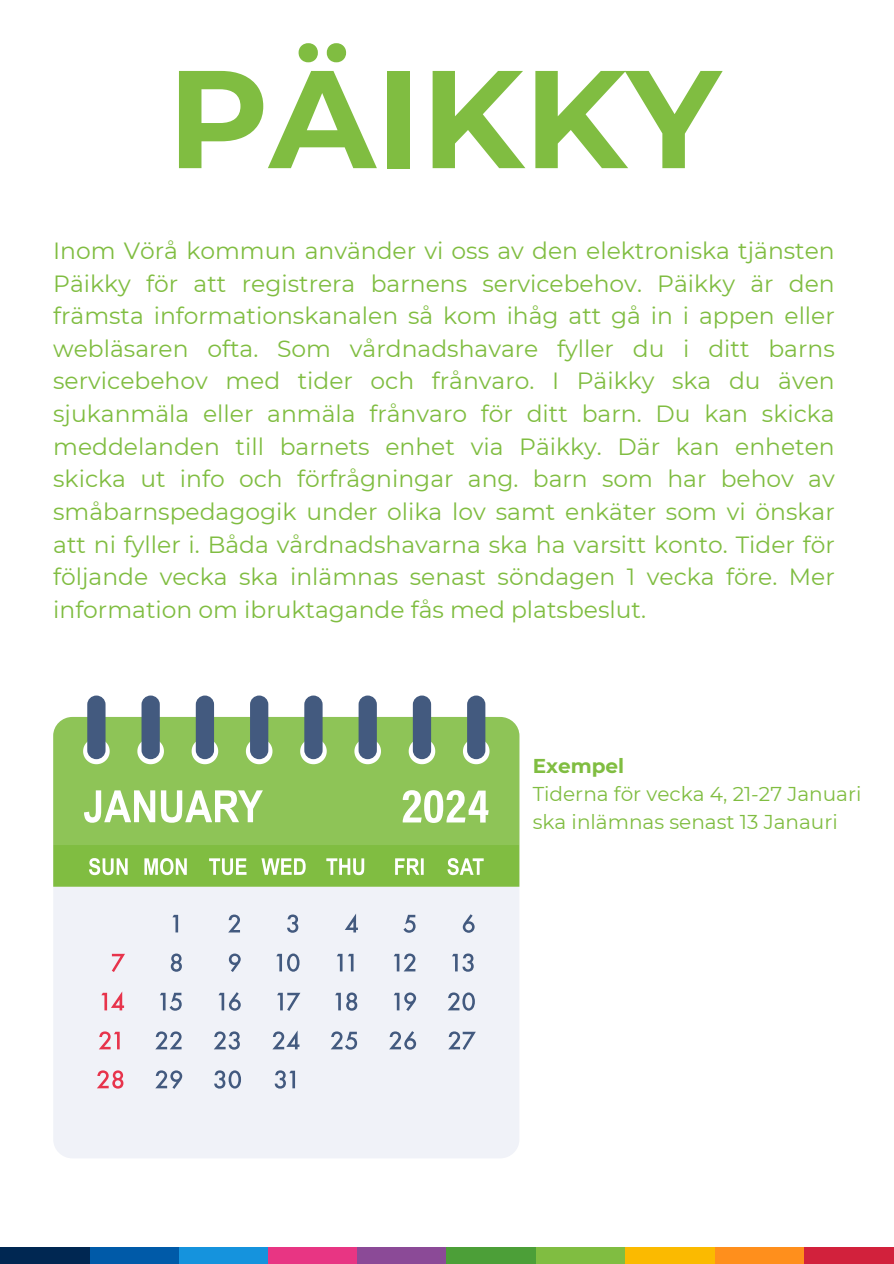
<style>
.page{position:relative;width:894px;height:1264px;background:#fff}
.page>*{position:absolute;margin:0;border:0;box-sizing:border-box;transform-origin:0 0}
.t1{font:700 138.75px "Montserrat";color:#80bd41}
.t2{font:23.4px/32.7px "Montserrat";color:#80bd41;text-align:justify}
.t3{font:19.95px/27.9px "Montserrat";color:#80bd41}
.t4{font:700 19.95px "Montserrat";color:#80bd41}
</style>
<div class="page">
<div style="left:267px;top:1246px;width:90px;height:17px;background:#e83583"></div>
<div style="left:357px;top:1246px;width:89px;height:17px;background:#8b4a97"></div>
<div style="left:446px;top:1246px;width:90px;height:17px;background:#4c9f38"></div>
<div style="left:536px;top:1246px;width:89px;height:17px;background:#80bd41"></div>
<div style="left:625px;top:1246px;width:89px;height:17px;background:#fbba00"></div>
<div style="left:714px;top:1246px;width:90px;height:17px;background:#ff8f1c"></div>
<div style="left:804px;top:1246px;width:89px;height:17px;background:#d2213c"></div>
<div style="left:178px;top:1246px;width:89px;height:17px;background:#1593dd"></div>
<div style="left:89px;top:1246px;width:90px;height:17px;background:#005aa8"></div>
<div style="left:0;top:1246px;width:89px;height:17px;background:#002752"></div>
<div style="left:53px;top:717px;width:466px;height:441px;background:#f0f2f8;border-radius:19px"></div>
<div style="left:53px;top:845px;width:466px;height:41px;background:#80bd41"></div>
<div style="left:53px;top:717px;width:466px;height:128px;background:#8ec457"></div>
<svg style="left:83px;top:738px;width:27px;height:26px"></svg>
<svg style="left:137px;top:738px;width:27px;height:26px"></svg>
<svg style="left:191px;top:738px;width:27px;height:26px"></svg>
<svg style="left:246px;top:738px;width:26px;height:26px"></svg>
<svg style="left:300px;top:738px;width:26px;height:26px"></svg>
<svg style="left:354px;top:738px;width:27px;height:26px"></svg>
<svg style="left:408px;top:738px;width:27px;height:26px"></svg>
<svg style="left:463px;top:738px;width:26px;height:26px"></svg>
<div style="left:87px;top:695px;width:18px;height:64px;background:#435a7f;border-radius:9px"></div>
<div style="left:141px;top:695px;width:19px;height:64px;background:#435a7f;border-radius:9px"></div>
<div style="left:196px;top:695px;width:18px;height:64px;background:#435a7f;border-radius:9px"></div>
<div style="left:250px;top:695px;width:18px;height:64px;background:#435a7f;border-radius:9px"></div>
<div style="left:304px;top:695px;width:18px;height:64px;background:#435a7f;border-radius:9px"></div>
<div style="left:358px;top:695px;width:19px;height:64px;background:#435a7f;border-radius:9px"></div>
<div style="left:413px;top:695px;width:18px;height:64px;background:#435a7f;border-radius:9px"></div>
<div style="left:467px;top:695px;width:18px;height:64px;background:#435a7f;border-radius:9px"></div>
<svg style="left:84px;top:790px;width:71px;height:32px"></svg>
<svg style="left:161px;top:790px;width:102px;height:32px"></svg>
<svg style="left:402px;top:790px;width:86px;height:33px"></svg>
<svg style="left:89px;top:858px;width:39px;height:17px"></svg>
<svg style="left:144px;top:858px;width:43px;height:17px"></svg>
<svg style="left:209px;top:858px;width:37px;height:17px"></svg>
<svg style="left:261px;top:858px;width:44px;height:16px"></svg>
<svg style="left:326px;top:858px;width:38px;height:17px"></svg>
<svg style="left:395px;top:858px;width:28px;height:16px"></svg>
<svg style="left:447px;top:858px;width:36px;height:17px"></svg>
<svg style="left:172px;top:914px;width:6px;height:18px"></svg>
<svg style="left:228px;top:914px;width:12px;height:18px"></svg>
<svg style="left:287px;top:914px;width:11px;height:18px"></svg>
<svg style="left:345px;top:914px;width:13px;height:18px"></svg>
<svg style="left:403px;top:914px;width:12px;height:18px"></svg>
<svg style="left:462px;top:914px;width:12px;height:18px"></svg>
<svg style="left:112px;top:953px;width:13px;height:19px"></svg>
<svg style="left:171px;top:953px;width:11px;height:18px"></svg>
<svg style="left:229px;top:953px;width:12px;height:19px"></svg>
<svg style="left:276px;top:953px;width:23px;height:18px"></svg>
<svg style="left:337px;top:953px;width:5px;height:18px"></svg>
<svg style="left:348px;top:953px;width:5px;height:18px"></svg>
<svg style="left:393px;top:953px;width:22px;height:18px"></svg>
<svg style="left:452px;top:953px;width:21px;height:18px"></svg>
<svg style="left:101px;top:991px;width:23px;height:19px"></svg>
<svg style="left:160px;top:992px;width:22px;height:18px"></svg>
<svg style="left:218px;top:992px;width:23px;height:18px"></svg>
<svg style="left:277px;top:992px;width:23px;height:19px"></svg>
<svg style="left:335px;top:992px;width:22px;height:18px"></svg>
<svg style="left:394px;top:992px;width:22px;height:19px"></svg>
<svg style="left:448px;top:992px;width:27px;height:18px"></svg>
<svg style="left:99px;top:1031px;width:21px;height:18px"></svg>
<svg style="left:155px;top:1031px;width:26px;height:18px"></svg>
<svg style="left:214px;top:1031px;width:26px;height:18px"></svg>
<svg style="left:272px;top:1030px;width:27px;height:19px"></svg>
<svg style="left:331px;top:1031px;width:26px;height:18px"></svg>
<svg style="left:389px;top:1031px;width:27px;height:18px"></svg>
<svg style="left:448px;top:1031px;width:27px;height:18px"></svg>
<svg style="left:97px;top:1070px;width:26px;height:18px"></svg>
<svg style="left:155px;top:1070px;width:27px;height:18px"></svg>
<svg style="left:214px;top:1070px;width:27px;height:18px"></svg>
<svg style="left:274px;top:1070px;width:21px;height:18px"></svg>
<h1 class="t1" style="left:167px;top:34px;width:554px">PÄIKKY</h1>
<h2 class="t2" style="left:53px;top:234px;width:782px">Inom Vörå kommun använder vi oss av den elektroniska tjänsten Päikky för att registrera barnens servicebehov. Päikky är den främsta informationskanalen så kom ihåg att gå in i appen eller webläsaren ofta. Som vårdnadshavare fyller du i ditt barns servicebehov med tider och frånvaro. I Päikky ska du även sjukanmäla eller anmäla frånvaro för ditt barn. Du kan skicka meddelanden till barnets enhet via Päikky. Där kan enheten skicka ut info och förfrågningar ang. barn som har behov av småbarnspedagogik under olika lov samt enkäter som vi önskar att ni fyller i. Båda vårdnadshavarna ska ha varsitt konto. Tider för följande vecka ska inlämnas senast söndagen 1 vecka före. Mer information om ibruktagande fås med platsbeslut.</h2>
<p class="t4" style="left:532px;top:753px;width:93px">Exempel</p>
<p class="t3" style="left:532px;top:779px;width:330px">Tiderna för vecka 4, 21-27 Januari ska inlämnas senast 13 Janauri</p>
</div>
